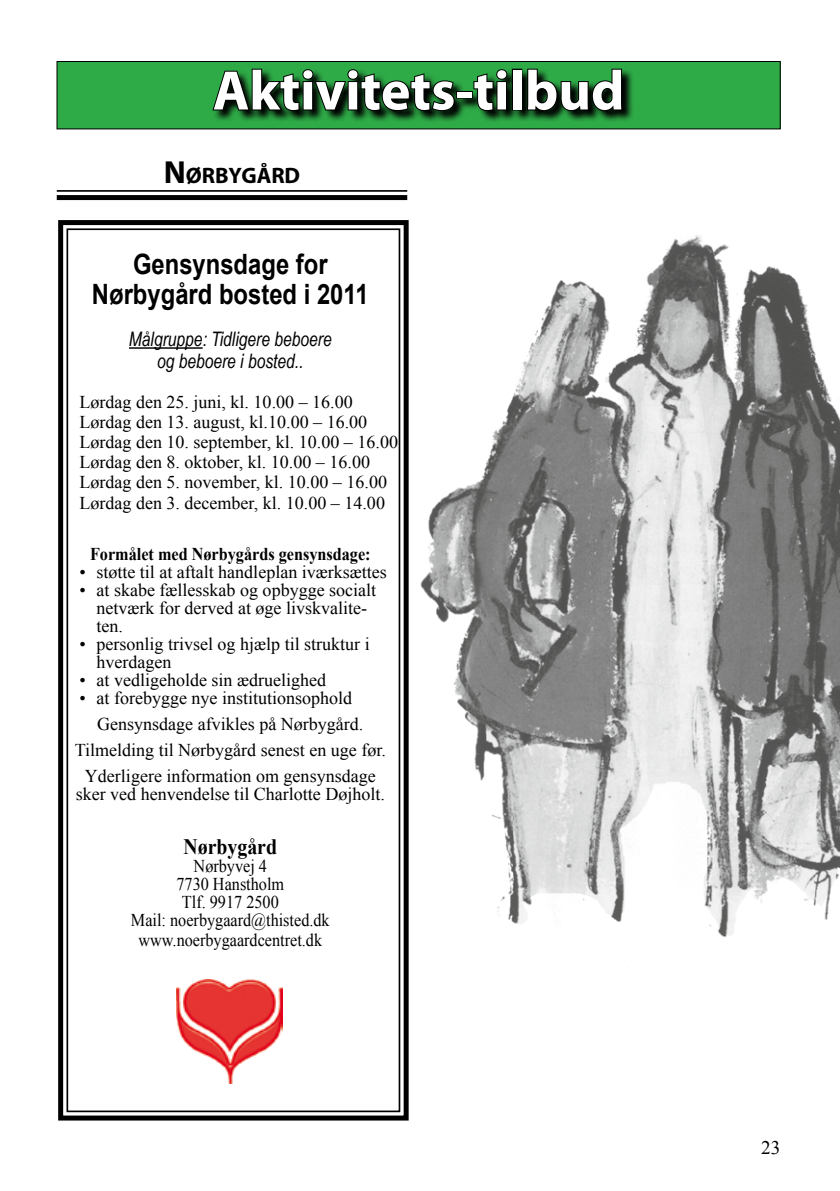
<style>
.page{position:relative;width:840px;height:1191px;background:#fff}
.page>*{position:absolute;margin:0;border:0;box-sizing:border-box;transform-origin:0 0}
.t1{font:700 56px "Myriad Pro";color:#fff}
.t2{font:700 28px/30px "Arial";color:#000;text-align:center;scale:.85 1}
.t3{font:700 22.4px "Myriad Pro";letter-spacing:-.005em;color:#000}
.t4{font:700 22px "Times New Roman";color:#000;scale:.9 1}
.t5{font:italic 20px/21.6px "Arial Narrow";color:#000;text-align:center;scale:.95 1}
.t6{font:19.2px "Times New Roman";color:#000}
.t7{font:18px/20.4px "Times New Roman";color:#000}
.t8{font:18px/18px "Times New Roman";color:#000;text-align:center;scale:.9 1}
.t9{font:700 18px "Times New Roman";color:#000;scale:.9 1}
.s1{font-size:32px}
</style>
<div class="page">
<svg style="left:58px;top:220px;width:351px;height:901px"></svg>
<div style="left:66px;top:228px;width:334px;height:884px;border:2px solid #000"></div>
<hr style="left:57px;top:190px;width:350px;height:2px;background:#000">
<div style="left:57px;top:195px;width:350px;height:5px;background:#000"></div>
<div style="left:57px;top:61px;width:722px;height:68px;background:#2eaa47"></div>
<div style="left:57px;top:61px;width:723px;height:68px;border:1px solid #000"></div>
<svg style="left:215px;top:68px;width:418px;height:53px"></svg>
<svg style="left:212px;top:68px;width:243px;height:44px"></svg>
<div style="left:456px;top:91px;width:16px;height:8px;border:2px solid #000"></div>
<svg style="left:472px;top:68px;width:36px;height:44px"></svg>
<div style="left:511px;top:69px;width:11px;height:41px;border:2px solid #000"></div>
<svg style="left:525px;top:68px;width:98px;height:44px"></svg>
<hr style="left:129px;top:347px;width:73px;height:2px;background:#000">
<img style="left:420px;top:235px;width:419px;height:702px">
<h1 class="t1" style="left:213px;top:54px;width:413px">Aktivitets-tilbud</h1>
<p class="t3" style="left:164px;top:161px;width:138px"><span class="s1">N</span>ørbygård</p>
<h2 class="t2" style="left:92px;top:250px;width:327px">Gensynsdage for<br>Nørbygård bosted i 2011</h2>
<p class="t5" style="left:129px;top:328px;width:215px">Målgruppe: Tidligere beboere og beboere i bosted..</p>
<p class="t7" style="left:79px;top:391px;width:320px">Lørdag den 25. juni, kl. 10.00 – 16.00<br>Lørdag den 13. august, kl.10.00 – 16.00<br>Lørdag den 10. september, kl. 10.00 – 16.00<br>Lørdag den 8. oktober, kl. 10.00 – 16.00<br>Lørdag den 5. november, kl. 10.00 – 16.00<br>Lørdag den 3. december, kl. 10.00 – 14.00</p>
<p class="t9" style="left:90px;top:542px;width:313px">Formålet med Nørbygårds gensynsdage:</p>
<p class="t7" style="left:79px;top:562px;width:309px">• støtte til at aftalt handleplan iværksættes</p>
<p class="t7" style="left:96px;top:581px;width:281px;line-height:18px;text-indent:-17px">• at skabe fællesskab og opbygge socialt netværk for derved at øge livskvalite&shy;ten.</p>
<p class="t7" style="left:96px;top:635px;width:275px;line-height:18px;text-indent:-17px">• personlig trivsel og hjælp til struktur i hverdagen</p>
<p class="t7" style="left:79px;top:670px;width:248px">• at vedligeholde sin ædruelighed</p>
<p class="t7" style="left:79px;top:688px;width:274px">• at forebygge nye institutionsophold</p>
<p class="t7" style="left:97px;top:713px;width:267px">Gensynsdage afvikles på Nørbygård.</p>
<p class="t7" style="left:75px;top:739px;width:312px">Tilmelding til Nørbygård senest en uge før.</p>
<p class="t7" style="left:85px;top:765px;width:292px">Yderligere information om gensynsdage</p>
<p class="t7" style="left:76px;top:783px;width:310px">sker ved henvendelse til Charlotte Døjholt.</p>
<p class="t4" style="left:183px;top:831px;width:105px">Nørbygård</p>
<p class="t8" style="left:131px;top:857px;width:222px">Nørbyvej 4<br>7730 Hanstholm<br>Tlf. 9917 2500<br>Mail: noerbygaard@thisted.dk</p>
<p class="t8" style="left:138px;top:931px;width:205px">www.noerbygaardcentret.dk</p>
<p class="t6" style="left:760px;top:1134px;width:21px">23</p>
</div>
